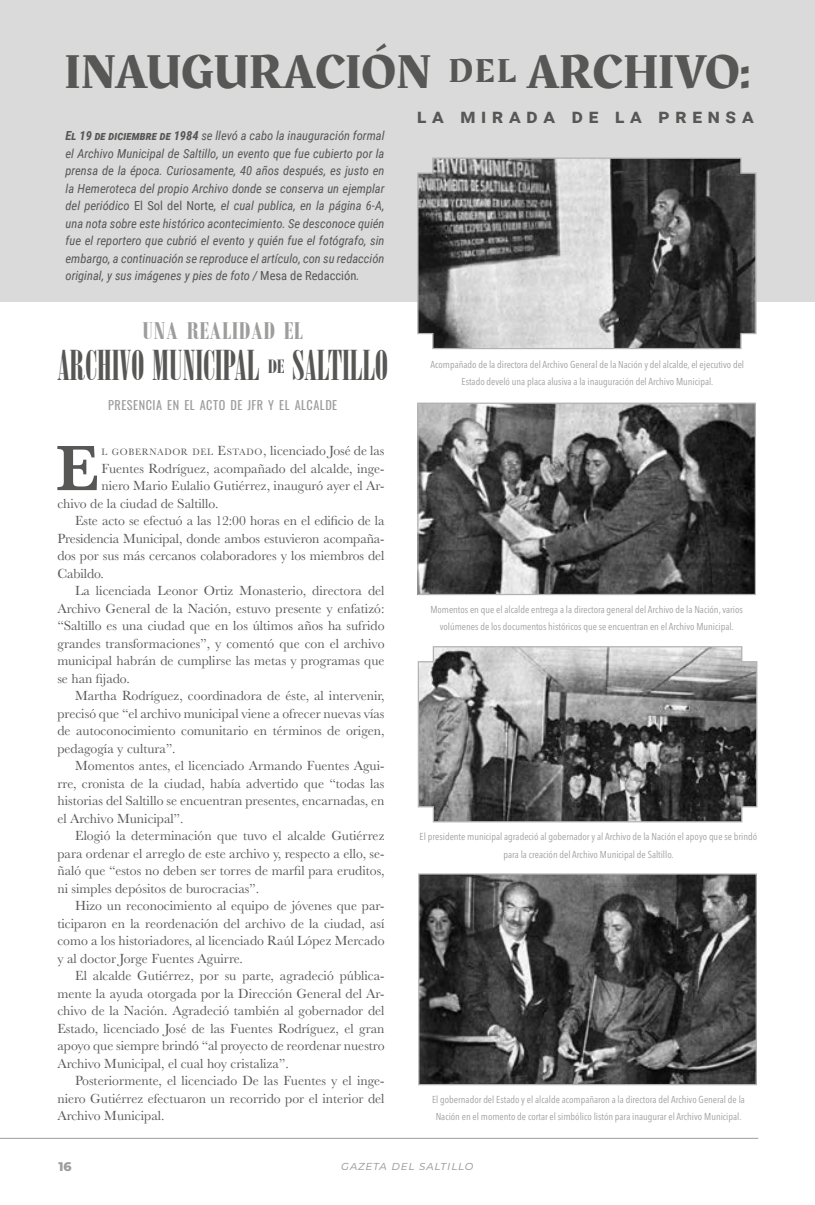
<style>
.page{position:relative;width:815px;height:1205px;background:#fff}
.page>*{position:absolute;margin:0;border:0;box-sizing:border-box;transform-origin:0 0}
.t1{font:600 66.62px "Baskerville";color:#575756}
.t2{font:48.75px "Rakkas";color:#575756}
.t3{font:41.12px "Bodoni MT Poster Compressed";color:#575756}
.t4{font:700 26.25px "Bodoni MT Condensed";letter-spacing:.03em;color:#9d9d9c}
.t5{font:700 20px "Roboto";letter-spacing:.29em;color:#575756}
.t6{font:13.75px "Baskerville";color:#575756}
.t7{font:italic 12.5px/17.5px "Roboto Condensed";color:#575756;text-align:justify}
.t8{font:italic 12.5px "Montserrat";letter-spacing:.05em;color:#9d9d9c}
.t9{font:800 12.5px "Montserrat";color:#9d9d9c}
.t10{font:12.25px "Oswald";letter-spacing:.045em;color:#9d9d9c}
.t11{font:condensed 10px/17.5px "Avenir Next LT Pro";color:#9d9d9c;text-align:center}
.t12{font:9.62px "Baskerville";letter-spacing:.07em;color:#575756}
.s1{font-size:34.12px}
.s2{font-weight:700}
.s3{font-style:normal}
.s4{font-size:13.75px}
</style>
<div class="page">
<hr style="left:0;top:1138px;width:758px;height:1px;background:#9d9d9c">
<div style="left:0;top:0;width:815px;height:302px;background:#dadada"></div>
<svg style="left:417px;top:157px;width:340px;height:193px"></svg>
<img style="left:420px;top:875px;width:335px;height:208px">
<div style="left:418px;top:873px;width:339px;height:212px;border:1px solid #b3b2b2"></div>
<svg style="left:417px;top:646px;width:341px;height:177px;background:#7a7a7a"></svg>
<img style="left:419px;top:404px;width:335px;height:189px">
<div style="left:417px;top:402px;width:339px;height:193px;border:1px solid #b3b2b2"></div>
<h2 class="t2" style="left:65px;top:37px;width:687px">INAUGURACIÓN <span class="s1">del</span> ARCHIVO:</h2>
<p class="t7" style="left:66px;top:126px;width:321px"><span class="s2">El 19 de diciembre de 1984</span> se llevó a cabo la inauguración formal el Archivo Municipal de Saltillo, un evento que fue cubierto por la prensa de la época. Curiosamente, 40 años después, es justo en la Hemeroteca del propio Archivo donde se conserva un ejemplar del periódico <span class="s3">El Sol del Norte</span>, el cual publica, en la página 6-A, una nota sobre este histórico acontecimiento. Se desconoce quién fue el reportero que cubrió el evento y quién fue el fotógrafo, sin embargo, a continuación se reproduce el artículo, con su redacción original, y sus imágenes y pies de foto / <span class="s3">Mesa de Redacción</span>.</p>
<h3 class="t4" style="left:143px;top:315px;width:162px">UNA REALIDAD EL</h3>
<h3 class="t3" style="left:57px;top:342px;width:332px">ARCHIVO MUNICIPAL <sup>DE</sup> SALTILLO</h3>
<p class="t10" style="left:108px;top:394px;width:231px">PRESENCIA EN EL ACTO DE JFR Y EL ALCALDE</p>
<h1 class="t1" style="left:56px;top:422px;width:45px">E</h1>
<p class="t12" style="left:101px;top:446px;width:285px">L GOBERNADOR DEL <span class="s4">E</span>STADO<span class="s4">,</span> <span class="s4">licenciado José de las</span></p>
<p class="t6" style="left:101px;top:459px;width:285px">Fuentes Rodríguez, acompañado del alcalde, inge-</p>
<p class="t6" style="left:101px;top:477px;width:285px">niero Mario Eulalio Gutiérrez, inauguró ayer el Ar-</p>
<p class="t6" style="left:57px;top:494px;width:163px">chivo de la ciudad de Saltillo.</p>
<p class="t6" style="left:75px;top:512px;width:311px">Este acto se efectuó a las 12:00 horas en el edificio de la</p>
<p class="t6" style="left:57px;top:529px;width:329px">Presidencia Municipal, donde ambos estuvieron acompaña-</p>
<p class="t6" style="left:57px;top:547px;width:329px">dos por sus más cercanos colaboradores y los miembros del</p>
<p class="t6" style="left:57px;top:564px;width:48px">Cabildo.</p>
<p class="t6" style="left:75px;top:582px;width:311px">La licenciada Leonor Ortiz Monasterio, directora del</p>
<p class="t6" style="left:57px;top:599px;width:329px">Archivo General de la Nación, estuvo presente y enfatizó:</p>
<p class="t6" style="left:57px;top:617px;width:329px">“Saltillo es una ciudad que en los últimos años ha sufrido</p>
<p class="t6" style="left:57px;top:634px;width:329px">grandes transformaciones”, y comentó que con el archivo</p>
<p class="t6" style="left:57px;top:652px;width:329px">municipal habrán de cumplirse las metas y programas que</p>
<p class="t6" style="left:57px;top:669px;width:74px">se han fijado.</p>
<p class="t6" style="left:75px;top:687px;width:311px">Martha Rodríguez, coordinadora de éste, al intervenir,</p>
<p class="t6" style="left:57px;top:704px;width:329px">precisó que “el archivo municipal viene a ofrecer nuevas vías</p>
<p class="t6" style="left:57px;top:722px;width:329px">de autoconocimiento comunitario en términos de origen,</p>
<p class="t6" style="left:57px;top:739px;width:120px">pedagogía y cultura”.</p>
<p class="t6" style="left:75px;top:757px;width:311px">Momentos antes, el licenciado Armando Fuentes Agui-</p>
<p class="t6" style="left:57px;top:774px;width:329px">rre, cronista de la ciudad, había advertido que “todas las</p>
<p class="t6" style="left:57px;top:792px;width:329px">historias del Saltillo se encuentran presentes, encarnadas, en</p>
<p class="t6" style="left:57px;top:809px;width:128px">el Archivo Municipal”.</p>
<p class="t6" style="left:75px;top:827px;width:311px">Elogió la determinación que tuvo el alcalde Gutiérrez</p>
<p class="t6" style="left:57px;top:844px;width:329px">para ordenar el arreglo de este archivo y, respecto a ello, se-</p>
<p class="t6" style="left:57px;top:862px;width:329px">ñaló que “estos no deben ser torres de marfil para eruditos,</p>
<p class="t6" style="left:57px;top:879px;width:203px">ni simples depósitos de burocracias”.</p>
<p class="t6" style="left:75px;top:897px;width:311px">Hizo un reconocimiento al equipo de jóvenes que par-</p>
<p class="t6" style="left:57px;top:914px;width:329px">ticiparon en la reordenación del archivo de la ciudad, así</p>
<p class="t6" style="left:57px;top:932px;width:329px">como a los historiadores, al licenciado Raúl López Mercado</p>
<p class="t6" style="left:57px;top:949px;width:187px">y al doctor Jorge Fuentes Aguirre.</p>
<p class="t6" style="left:75px;top:967px;width:311px">El alcalde Gutiérrez, por su parte, agradeció pública-</p>
<p class="t6" style="left:57px;top:984px;width:329px">mente la ayuda otorgada por la Dirección General del Ar-</p>
<p class="t6" style="left:57px;top:1002px;width:329px">chivo de la Nación. Agradeció también al gobernador del</p>
<p class="t6" style="left:57px;top:1019px;width:329px">Estado, licenciado José de las Fuentes Rodríguez, el gran</p>
<p class="t6" style="left:57px;top:1037px;width:329px">apoyo que siempre brindó “al proyecto de reordenar nuestro</p>
<p class="t6" style="left:57px;top:1054px;width:233px">Archivo Municipal, el cual hoy cristaliza”.</p>
<p class="t6" style="left:75px;top:1072px;width:311px">Posteriormente, el licenciado De las Fuentes y el inge-</p>
<p class="t6" style="left:57px;top:1089px;width:329px">niero Gutiérrez efectuaron un recorrido por el interior del</p>
<p class="t6" style="left:57px;top:1107px;width:109px">Archivo Municipal.</p>
<h3 class="t5" style="left:417px;top:101px;width:338px">la mirada de la prensa</h3>
<p class="t11" style="left:430px;top:355px;width:315px">Acompañado de la directora del Archivo General de la Nación y del alcalde, el ejecutivo del<br>Estado develó una placa alusiva a la inauguración del Archivo Municipal.</p>
<p class="t11" style="left:430px;top:600px;width:314px">Momentos en que el alcalde entrega a la directora general del Archivo de la Nación, varios volúmenes de los documentos históricos que se encuentran en el Archivo Municipal.</p>
<p class="t11" style="left:420px;top:828px;width:339px">El presidente municipal agradeció al gobernador y al Archivo de la Nación el apoyo que se brindó para la creación del Archivo Municipal de Saltillo.</p>
<p class="t11" style="left:432px;top:1090px;width:314px">El gobernador del Estado y el alcalde acompañaron a la directora del Archivo General de la<br>Nación en el momento de cortar el simbólico listón para inaugurar el Archivo Municipal.</p>
<p class="t9" style="left:58px;top:1157px;width:15px">16</p>
<p class="t8" style="left:341px;top:1157px;width:134px">gazeta del saltillo</p>
</div>
